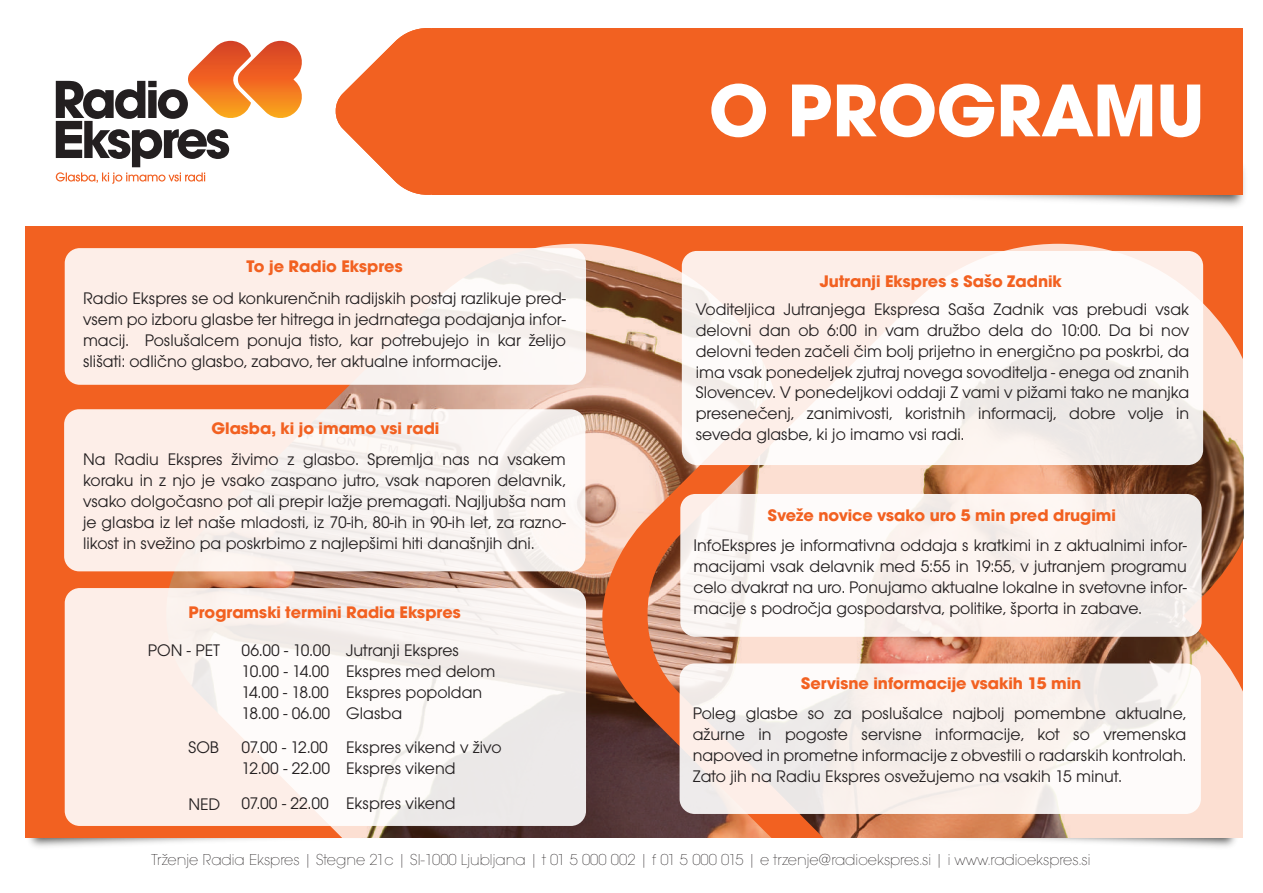
<style>
.page{position:relative;width:1263px;height:893px;background:#fff}
.page>*{position:absolute;margin:0;border:0;box-sizing:border-box;transform-origin:0 0}
.t1{font:700 77.7px "Avant Gar Got Itc TCE";color:#fff}
.t2{font:17.4px/20.9px "Avant Gar Got Itc TCE";color:#231f20;text-align:justify}
.t3{font:700 17.4px "Avant Gar Got Itc TCE";color:#f26121}
.t4{font:16.5px "Avant Gar Got Itc TCE Extr Ligh";color:#231f20}
</style>
<div class="page">
<img style="left:985px;top:838px;width:251px;height:9px">
<img style="left:29px;top:838px;width:252px;height:9px">
<img style="left:930px;top:169px;width:315px;height:37px">
<svg style="left:56px;top:41px;width:246px;height:143px"></svg>
<div style="left:433px;top:28px;width:810px;height:167px;background:#f26121"></div>
<svg style="left:336px;top:28px;width:97px;height:167px"></svg>
<div style="left:25px;top:226px;width:1218px;height:612px;background:#f26121"></div>
<img style="left:166px;top:244px;width:1077px;height:594px">
<div style="left:65px;top:248px;width:521px;height:137px;background:linear-gradient(to right,#feece5,#f9f4f2);border-radius:15px"></div>
<div style="left:64px;top:409px;width:521px;height:162px;background:linear-gradient(to right,#fcede7,#f7f5f4);border-radius:15px"></div>
<div style="left:65px;top:588px;width:521px;height:238px;background:linear-gradient(to right,#fff1eb,#f2f2f2);border-radius:15px"></div>
<div style="left:682px;top:251px;width:521px;height:214px;background:linear-gradient(to right,#fef4f0,#f7f4f3);border-radius:15px"></div>
<div style="left:680px;top:494px;width:521px;height:143px;background:linear-gradient(to right,#fffaf8,#f4ede9);border-radius:15px"></div>
<div style="left:679px;top:663px;width:522px;height:151px;background:linear-gradient(to bottom,#f7f2ef,#f8f1ee);border-radius:15px"></div>
<p class="t3" style="left:247px;top:256px;width:158px">To je Radio Ekspres</p>
<p class="t2" style="left:83px;top:288px;width:484px">Radio Ekspres se od konkurenčnih radijskih postaj razlikuje pred&shy;vsem po izboru glasbe ter hitrega in jedrnatega podajanja infor&shy;macij. Poslušalcem ponuja tisto, kar potrebujejo in kar želijo slišati: odlično glasbo, zabavo, ter aktualne informacije.</p>
<p class="t3" style="left:211px;top:418px;width:230px">Glasba, ki jo imamo vsi radi</p>
<p class="t2" style="left:83px;top:449px;width:484px">Na Radiu Ekspres živimo z glasbo. Spremlja nas na vsakem koraku in z njo je vsako zaspano jutro, vsak naporen delavnik, vsako dolgočasno pot ali prepir lažje premagati. Najljubša nam je glasba iz let naše mladosti, iz 70-ih, 80-ih in 90-ih let, za razno&shy;likost in svežino pa poskrbimo z najlepšimi hiti današnjih dni.</p>
<p class="t3" style="left:188px;top:602px;width:274px">Programski termini Radia Ekspres</p>
<p class="t2" style="left:148px;top:640px;width:74px">PON - PET</p>
<p class="t2" style="left:188px;top:737px;width:32px">SOB</p>
<p class="t2" style="left:188px;top:793px;width:33px">NED</p>
<p class="t2" style="left:242px;top:640px;width:255px;text-align:left">06.00 - 10.00 Jutranji Ekspres<br>10.00 - 14.00 Ekspres med delom<br>14.00 - 18.00 Ekspres popoldan<br>18.00 - 06.00 Glasba</p>
<p class="t2" style="left:242px;top:737px;width:261px">07.00 - 12.00 Ekspres vikend v živo<br>12.00 - 22.00 Ekspres vikend</p>
<p class="t2" style="left:242px;top:792px;width:216px">07.00 - 22.00 Ekspres vikend</p>
<h1 class="t1" style="left:709px;top:63px;width:496px">O PROGRAMU</h1>
<p class="t3" style="left:820px;top:271px;width:244px">Jutranji Ekspres s Sašo Zadnik</p>
<p class="t2" style="left:696px;top:299px;width:495px">Voditeljica Jutranjega Ekspresa Saša Zadnik vas prebudi vsak delovni dan ob 6:00 in vam družbo dela do 10:00. Da bi nov delovni teden začeli čim bolj prijetno in energično pa poskrbi, da ima vsak ponedeljek zjutraj novega sovoditelja - enega od znanih Slovencev. V ponedeljkovi oddaji Z vami v pižami tako ne manjka presenečenj, zanimivosti, koristnih informacij, dobre volje in seveda glasbe, ki jo imamo vsi radi.</p>
<p class="t3" style="left:768px;top:505px;width:350px">Sveže novice vsako uro 5 min pred drugimi</p>
<p class="t2" style="left:693px;top:535px;width:495px">InfoEkspres je informativna oddaja s kratkimi in z aktualnimi infor&shy;macijami vsak delavnik med 5:55 in 19:55, v jutranjem programu celo dvakrat na uro. Ponujamo aktualne lokalne in svetovne infor&shy;macije s področja gospodarstva, politike, športa in zabave.</p>
<p class="t3" style="left:801px;top:673px;width:282px">Servisne informacije vsakih 15 min</p>
<p class="t2" style="left:693px;top:703px;width:495px">Poleg glasbe so za poslušalce najbolj pomembne aktualne, ažurne in pogoste servisne informacije, kot so vremenska napoved in prometne informacije z obvestili o radarskih kontrolah.<br>Zato jih na Radiu Ekspres osvežujemo na vsakih 15 minut.</p>
<p class="t4" style="left:151px;top:850px;width:941px">Trženje Radia Ekspres | Stegne 21c | SI-1000 Ljubljana | t 01 5 000 002 | f 01 5 000 015 | e trzenje@radioekspres.si | i www.radioekspres.si</p>
</div>
